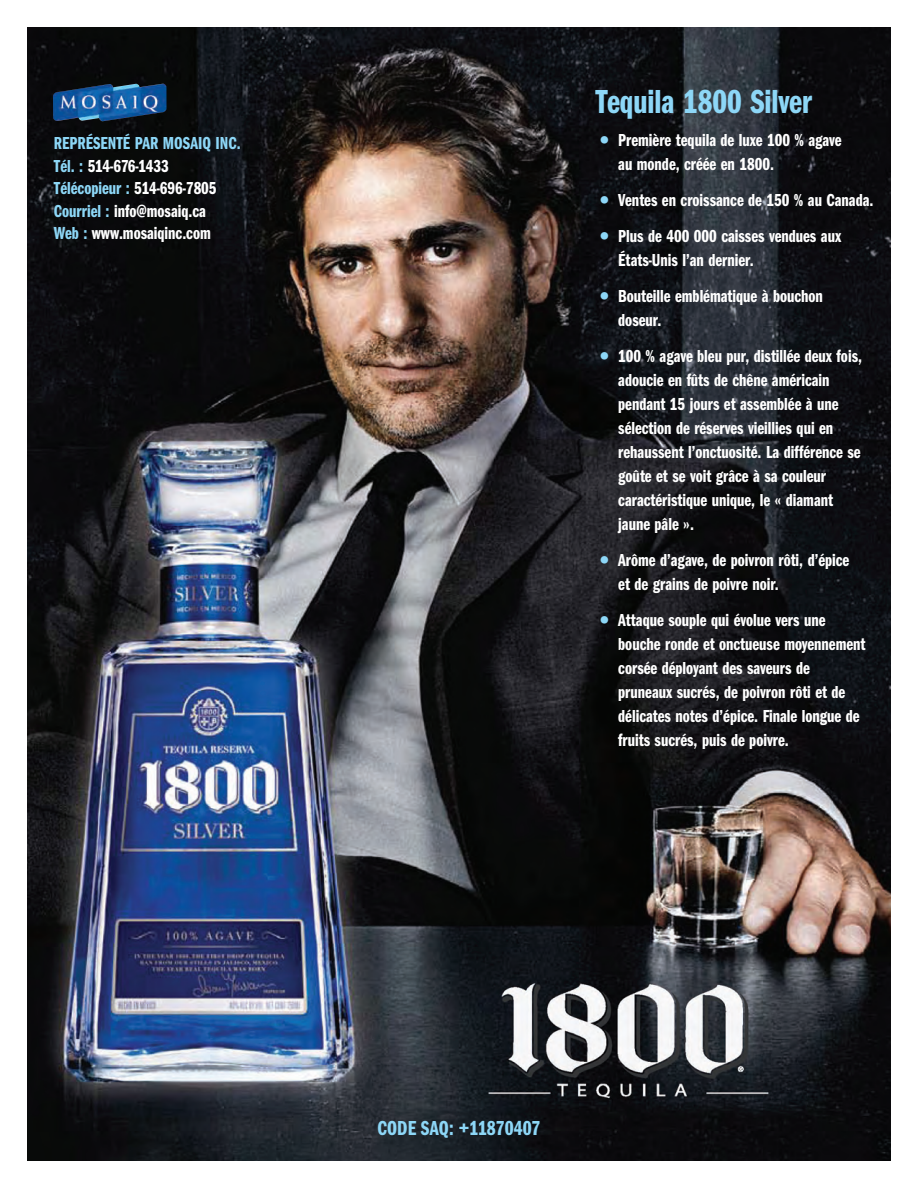
<style>
.page{position:relative;width:918px;height:1188px;background:#fff}
.page>*{position:absolute;margin:0;border:0;box-sizing:border-box;transform-origin:0 0}
.t1{font:34.5px "Franklin Gothic Demi Comp";color:#8dd7f7}
.t2{font:21px "Franklin Gothic Demi Comp";color:#8dd7f7}
.t3{font:18px/24px "Franklin Gothic Demi Comp";color:#fff}
.s1{color:#8dd7f7}
.s2{font-size:27px;color:#8dd7f7}
</style>
<div class="page">
<img style="left:27px;top:27px;width:864px;height:1134px">
<img style="left:53px;top:84px;width:114px;height:37px">
<p class="t3" style="left:54px;top:132px;width:188px;line-height:22.5px"><span class="s1">REPRÉSENTÉ PAR MOSAIQ INC.<br>Tél. :</span> 514-676-1433<br><span class="s1">Télécopieur :</span> 514-696-7805<br><span class="s1">Courriel :</span> info@mosaiq.ca<br><span class="s1">Web :</span> www.mosaiqinc.com</p>
<h1 class="t1" style="left:596px;top:81px;width:218px">Tequila 1800 Silver</h1>
<p class="t3" style="left:618px;top:128px;width:225px;text-indent:-23px"><span class="s2">•</span> Première tequila de luxe 100 % agave au monde, créée en 1800.</p>
<p class="t3" style="left:596px;top:188px;width:279px"><span class="s2">•</span> Ventes en croissance de 150 % au Canada.</p>
<p class="t3" style="left:618px;top:224px;width:224px;text-indent:-23px"><span class="s2">•</span> Plus de 400 000 caisses vendues aux<br>États-Unis l’an dernier.</p>
<p class="t3" style="left:618px;top:284px;width:206px;text-indent:-23px"><span class="s2">•</span> Bouteille emblématique à bouchon doseur.</p>
<p class="t3" style="left:618px;top:344px;width:245px;text-indent:-23px"><span class="s2">•</span> 100 % agave bleu pur, distillée deux fois, adoucie en fûts de chêne américain pendant 15 jours et assemblée à une sélection de réserves vieillies qui en rehaussent l’onctuosité. La différence se goûte et se voit grâce à sa couleur caractéristique unique, le « diamant jaune pâle ».</p>
<p class="t3" style="left:618px;top:548px;width:233px;text-indent:-23px"><span class="s2">•</span> Arôme d’agave, de poivron rôti, d’épice et de grains de poivre noir.</p>
<p class="t3" style="left:618px;top:608px;width:249px;text-indent:-23px"><span class="s2">•</span> Attaque souple qui évolue vers une bouche ronde et onctueuse moyennement corsée déployant des saveurs de pruneaux sucrés, de poivron rôti et de délicates notes d’épice. Finale longue de fruits sucrés, puis de poivre.</p>
<p class="t2" style="left:377px;top:1115px;width:165px">CODE SAQ: +11870407</p>
</div>
